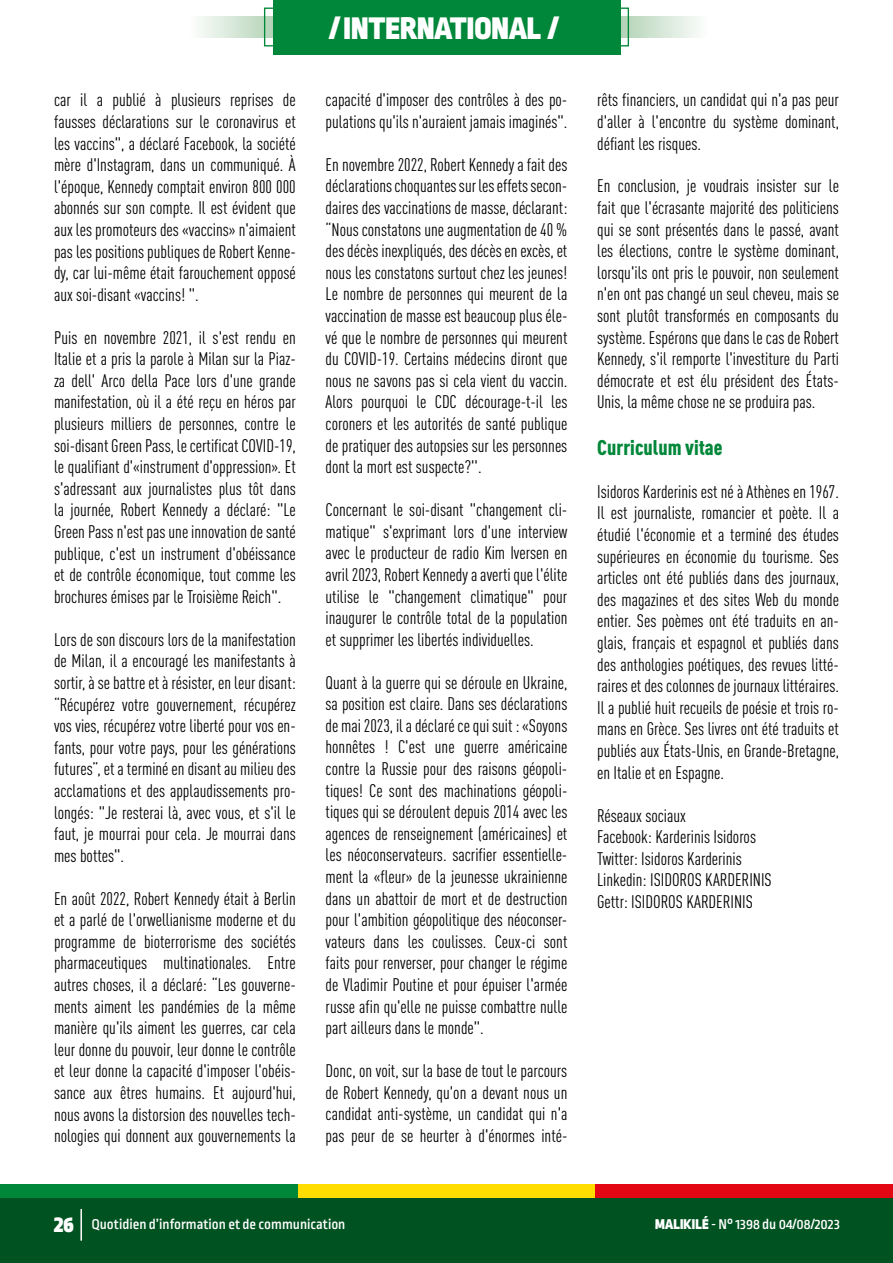
<style>
.page{position:relative;width:893px;height:1263px;background:#fff}
.page>*{position:absolute;margin:0;border:0;box-sizing:border-box;transform-origin:0 0}
.t1{font:900 33px "Ropa Sans Pro";color:#fff}
.t2{font:900 condensed 21px "DIN Pro";color:#008739}
.t3{font:condensed 18px/21.6px "DIN Pro";color:#000;text-align:justify}
.t4{font:500 15px "Ropa Sans Pro";color:#fff}
.s1{font-weight:900;font-size:24px}
.s2{font-weight:900}
</style>
<div class="page">
<div style="left:0;top:1184px;width:298px;height:17px;background:#008739"></div>
<div style="left:298px;top:1184px;width:297px;height:17px;background:#fd0"></div>
<div style="left:595px;top:1184px;width:298px;height:17px;background:#e30613"></div>
<div style="left:0;top:1198px;width:893px;height:65px;background:#005321"></div>
<hr style="left:80px;top:1209px;width:2px;height:32px;background:#fff">
<svg style="left:201px;top:16px;width:496px;height:22px;background:#d2e5d5"></svg>
<div style="left:273px;top:0;width:347px;height:54px;background:#008739"></div>
<div style="left:264px;top:8px;width:365px;height:38px;border:1px solid #008739"></div>
<p class="t3" style="left:54px;top:88px;width:243px">car il a publié à plusieurs reprises de fausses déclarations sur le coronavirus et les vaccins", a déclaré Facebook, la société mère d'Instagram, dans un communiqué. À l'époque, Kennedy comptait environ 800 000 abonnés sur son compte. Il est évident que aux les promoteurs des «vaccins» n'aimaient pas les positions publiques de Robert Kenne&shy;dy, car lui-même était farouchement opposé aux soi-disant «vaccins! ".</p>
<p class="t3" style="left:54px;top:325px;width:243px">Puis en novembre 2021, il s'est rendu en Italie et a pris la parole à Milan sur la Piaz&shy;za dell' Arco della Pace lors d'une grande manifestation, où il a été reçu en héros par plusieurs milliers de personnes, contre le soi-disant Green Pass, le certificat COVID-19, le qualifiant d'«instrument d'oppression». Et s'adressant aux journalistes plus tôt dans la journée, Robert Kennedy a déclaré: "Le Green Pass n'est pas une innovation de santé publique, c'est un instrument d'obéissance et de contrôle économique, tout comme les brochures émises par le Troisième Reich".</p>
<p class="t3" style="left:54px;top:627px;width:243px">Lors de son discours lors de la manifestation de Milan, il a encouragé les manifestants à sortir, à se battre et à résister, en leur disant: “Récupérez votre gouvernement, récupérez vos vies, récupérez votre liberté pour vos en&shy;fants, pour votre pays, pour les générations futures”, et a terminé en disant au milieu des acclamations et des applaudissements pro&shy;longés: "Je resterai là, avec vous, et s'il le faut, je mourrai pour cela. Je mourrai dans mes bottes".</p>
<p class="t3" style="left:54px;top:886px;width:243px">En août 2022, Robert Kennedy était à Berlin et a parlé de l'orwellianisme moderne et du programme de bioterrorisme des sociétés pharmaceutiques multinationales. Entre autres choses, il a déclaré: “Les gouverne&shy;ments aiment les pandémies de la même manière qu'ils aiment les guerres, car cela leur donne du pouvoir, leur donne le contrôle et leur donne la capacité d'imposer l'obéis&shy;sance aux êtres humains. Et aujourd'hui, nous avons la distorsion des nouvelles tech&shy;nologies qui donnent aux gouvernements la</p>
<h1 class="t1" style="left:329px;top:9px;width:232px">/ INTERNATIONAL /</h1>
<p class="t3" style="left:326px;top:88px;width:243px">capacité d'imposer des contrôles à des po&shy;pulations qu'ils n'auraient jamais imaginés".</p>
<p class="t3" style="left:326px;top:152px;width:243px">En novembre 2022, Robert Kennedy a fait des déclarations choquantes sur les effets secon&shy;daires des vaccinations de masse, déclarant: “Nous constatons une augmentation de 40 % des décès inexpliqués, des décès en excès, et nous les constatons surtout chez les jeunes!<br>Le nombre de personnes qui meurent de la vaccination de masse est beaucoup plus éle&shy;vé que le nombre de personnes qui meurent du COVID-19. Certains médecins diront que nous ne savons pas si cela vient du vaccin.<br>Alors pourquoi le CDC décourage-t-il les coroners et les autorités de santé publique de pratiquer des autopsies sur les personnes dont la mort est suspecte?''.</p>
<p class="t3" style="left:326px;top:498px;width:243px">Concernant le soi-disant "changement cli&shy;matique" s'exprimant lors d'une interview avec le producteur de radio Kim Iversen en avril 2023, Robert Kennedy a averti que l'élite utilise le "changement climatique" pour inaugurer le contrôle total de la population et supprimer les libertés individuelles.</p>
<p class="t3" style="left:326px;top:670px;width:243px">Quant à la guerre qui se déroule en Ukraine, sa position est claire. Dans ses déclarations de mai 2023, il a déclaré ce qui suit : «Soyons honnêtes ! C'est une guerre américaine contre la Russie pour des raisons géopoli&shy;tiques! Ce sont des machinations géopoli&shy;tiques qui se déroulent depuis 2014 avec les agences de renseignement (américaines) et les néoconservateurs. sacrifier essentielle&shy;ment la «fleur» de la jeunesse ukrainienne dans un abattoir de mort et de destruction pour l'ambition géopolitique des néoconser&shy;vateurs dans les coulisses. Ceux-ci sont faits pour renverser, pour changer le régime de Vladimir Poutine et pour épuiser l'armée russe afin qu'elle ne puisse combattre nulle part ailleurs dans le monde".</p>
<p class="t3" style="left:326px;top:1059px;width:243px">Donc, on voit, sur la base de tout le parcours de Robert Kennedy, qu'on a devant nous un candidat anti-système, un candidat qui n'a pas peur de se heurter à d'énormes inté-</p>
<p class="t3" style="left:597px;top:88px;width:243px">rêts financiers, un candidat qui n'a pas peur d'aller à l'encontre du système dominant, défiant les risques.</p>
<p class="t3" style="left:597px;top:174px;width:243px">En conclusion, je voudrais insister sur le fait que l'écrasante majorité des politiciens qui se sont présentés dans le passé, avant les élections, contre le système dominant, lorsqu'ils ont pris le pouvoir, non seulement n'en ont pas changé un seul cheveu, mais se sont plutôt transformés en composants du système. Espérons que dans le cas de Robert Kennedy, s'il remporte l'investiture du Parti démocrate et est élu président des États-Unis, la même chose ne se produira pas.</p>
<p class="t2" style="left:597px;top:431px;width:127px">Curriculum vitae</p>
<p class="t3" style="left:597px;top:479px;width:243px">Isidoros Karderinis est né à Athènes en 1967.<br>Il est journaliste, romancier et poète. Il a étudié l'économie et a terminé des études supérieures en économie du tourisme. Ses articles ont été publiés dans des journaux, des magazines et des sites Web du monde entier. Ses poèmes ont été traduits en an&shy;glais, français et espagnol et publiés dans des anthologies poétiques, des revues litté&shy;raires et des colonnes de journaux littéraires.<br>Il a publié huit recueils de poésie et trois ro&shy;mans en Grèce. Ses livres ont été traduits et publiés aux États-Unis, en Grande-Bretagne, en Italie et en Espagne.</p>
<p class="t3" style="left:597px;top:803px;width:176px;text-align:left">Réseaux sociaux<br>Facebook: Karderinis Isidoros<br>Twitter: Isidoros Karderinis<br>Linkedin: ISIDOROS KARDERINIS<br>Gettr: ISIDOROS KARDERINIS</p>
<p class="t4" style="left:54px;top:1216px;width:293px"><span class="s1">26</span> Quotidien d’information et de communication</p>
<p class="t4" style="left:655px;top:1216px;width:186px"><span class="s2">MALIKILÉ</span> - N° 1398 du 04/08/2023</p>
</div>
